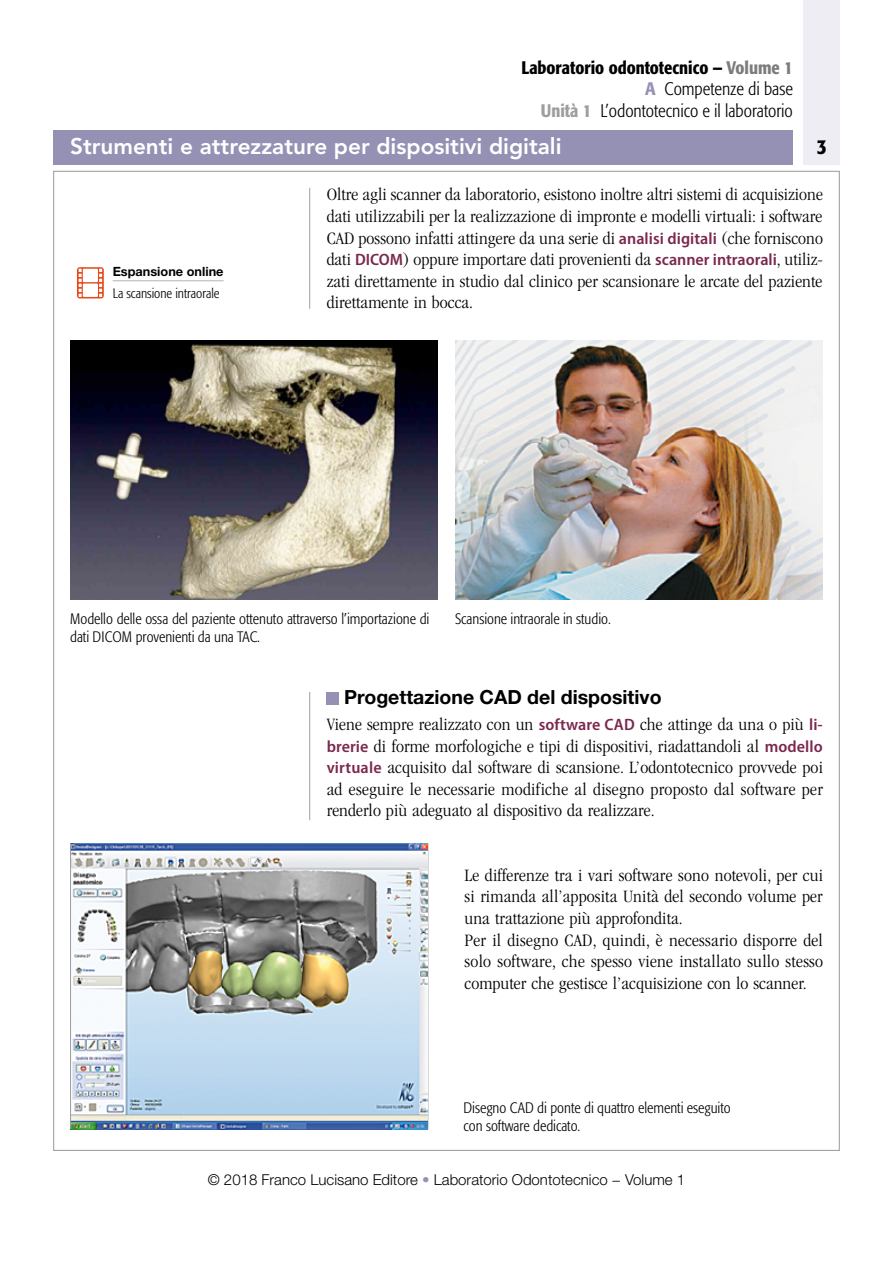
<style>
.page{position:relative;width:893px;height:1263px;background:#fff}
.page>*{position:absolute;margin:0;border:0;box-sizing:border-box;transform-origin:0 0}
.t1{font:800 22.5px "Avenir LT Std";color:#fff}
.t2{font:500 condensed 21px "Formata";color:#000}
.t3{font:700 19.5px "Helvetica Neue LT Std";color:#000}
.t4{font:300 condensed 18px/21.6px "ITC Garamond Std";letter-spacing:.005em;color:#000;text-align:justify;scale:1.05 1}
.t5{font:300 condensed 18px/21.6px "Formata";color:#000;text-align:right}
.t6{font:300 condensed 15px/18px "Formata";color:#000}
.t7{font:300 15px "Helvetica Neue LT Std";color:#000}
.t8{font:300 condensed 13.5px "Formata";color:#000}
.t9{font:700 12.75px "Helvetica Neue LT Std";color:#000}
.s1{font-weight:500}
.s2{font-weight:500;color:#7b7c7e}
.s3{font-weight:500;color:#9591b5}
.s4{font-weight:500;color:#9c9e9f}
.s5{font-family:"Myriad Pro";font-weight:600;font-stretch:semi-condensed;font-size:16.5px;color:#7b284f}
.s6{color:#9591b5}
</style>
<div class="page">
<div style="left:53px;top:130px;width:740px;height:34px;background:#9591b5"></div>
<div style="left:804px;top:0;width:36px;height:164px;background:#eeedf4"></div>
<hr style="left:309px;top:692px;width:1px;height:128px;background:#9c9e9f">
<hr style="left:309px;top:188px;width:1px;height:121px;background:#9c9e9f">
<img style="left:70px;top:340px;width:368px;height:260px">
<img style="left:455px;top:340px;width:368px;height:260px">
<div style="left:327px;top:692px;width:12px;height:12px;background:#9591b5"></div>
<hr style="left:113px;top:280px;width:111px;height:1px;background:#b1b3b4">
<svg style="left:77px;top:267px;width:27px;height:31px"></svg>
<hr style="left:427px;top:843px;width:1px;height:286px;background:#9c9e9f">
<img style="left:71px;top:843px;width:356px;height:286px">
<hr style="left:70px;top:843px;width:1px;height:286px;background:#9c9e9f">
<p class="t5" style="left:521px;top:57px;width:273px"><span class="s1">Laboratorio odontotecnico −</span> <span class="s2">Volume 1<br></span><span class="s3">A</span> Competenze di base<br><span class="s4">Unità 1</span> L’odontotecnico e il laboratorio</p>
<p class="t1" style="left:70px;top:133px;width:493px">Strumenti e attrezzature per dispositivi digitali</p>
<p class="t2" style="left:817px;top:133px;width:12px">3</p>
<p class="t9" style="left:113px;top:264px;width:112px">Espansione online</p>
<p class="t8" style="left:113px;top:286px;width:108px">La scansione intraorale</p>
<p class="t4" style="left:327px;top:184px;width:474px">Oltre agli scanner da laboratorio, esistono inoltre altri sistemi di acquisizione dati utilizzabili per la realizzazione di impronte e modelli virtuali: i software CAD possono infatti attingere da una serie di <span class="s5">analisi digitali</span> (che forniscono dati <span class="s5">DICOM</span>) oppure importare dati provenienti da <span class="s5">scanner intraorali</span>, utiliz&shy;zati direttamente in studio dal clinico per scansionare le arcate del paziente direttamente in bocca.</p>
<p class="t6" style="left:70px;top:610px;width:361px">Modello delle ossa del paziente ottenuto attraverso l’importazione di</p>
<p class="t6" style="left:455px;top:610px;width:157px">Scansione intraorale in studio.</p>
<p class="t6" style="left:70px;top:628px;width:191px">dati DICOM provenienti da una TAC.</p>
<p class="t3" style="left:344px;top:685px;width:319px">Progettazione CAD del dispositivo</p>
<p class="t4" style="left:327px;top:713px;width:474px">Viene sempre realizzato con un <span class="s5">software CAD</span> che attinge da una o più <span class="s5">li&shy;brerie</span> di forme morfologiche e tipi di dispositivi, riadattandoli al <span class="s5">modello virtuale</span> acquisito dal software di scansione. L’odontotecnico provvede poi ad eseguire le necessarie modifiche al disegno proposto dal software per renderlo più adeguato al dispositivo da realizzare.</p>
<p class="t4" style="left:465px;top:864px;width:343px;text-align:left">Le differenze tra i vari software sono notevoli, per cui si rimanda all’apposita Unità del secondo volume per una trattazione più approfondita.<br>Per il disegno CAD, quindi, è necessario disporre del solo software, che spesso viene installato sullo stesso computer che gestisce l’acquisizione con lo scanner.</p>
<p class="t6" style="left:464px;top:1099px;width:269px">Disegno CAD di ponte di quattro elementi eseguito con software dedicato.</p>
<p class="t7" style="left:208px;top:1170px;width:479px">© 2018 Franco Lucisano Editore <span class="s6">•</span> Laboratorio Odontotecnico − Volume 1</p>
</div>
